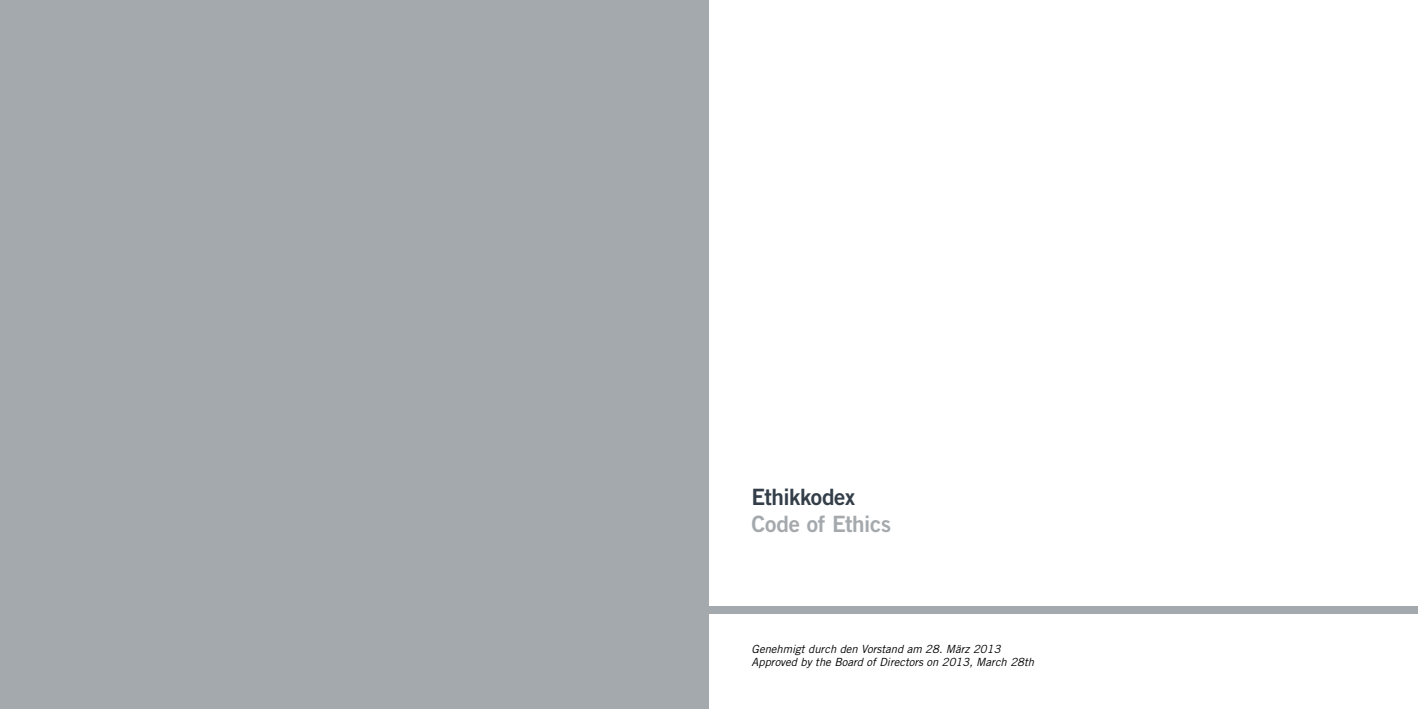
<style>
.page{position:relative;width:1418px;height:709px;background:#fff}
.page>*{position:absolute;margin:0;border:0;box-sizing:border-box;transform-origin:0 0}
.t1{font:22.5px "Trade Gothic LT Std Bd 2";letter-spacing:-.015em;color:#a4a9ad}
.t2{font:22.5px "Trade Gothic LT Std Bd 2";letter-spacing:-.02em;color:#333e48}
.t3{font:italic 11.25px/13.5px "Trade Gothic LT Std";color:#000}
</style>
<div class="page">
<div style="left:0;top:0;width:709px;height:709px;background:#a4a9ad"></div>
<div style="left:709px;top:606px;width:708px;height:7px;background:#a4a9ad"></div>
<h1 class="t2" style="left:751px;top:483px;width:105px">Ethikkodex</h1>
<h1 class="t1" style="left:751px;top:510px;width:141px">Code of Ethics</h1>
<p class="t3" style="left:751px;top:642px;width:284px">Genehmigt durch den Vorstand am 28. März 2013<br>Approved by the Board of Directors on 2013, March 28th</p>
</div>
